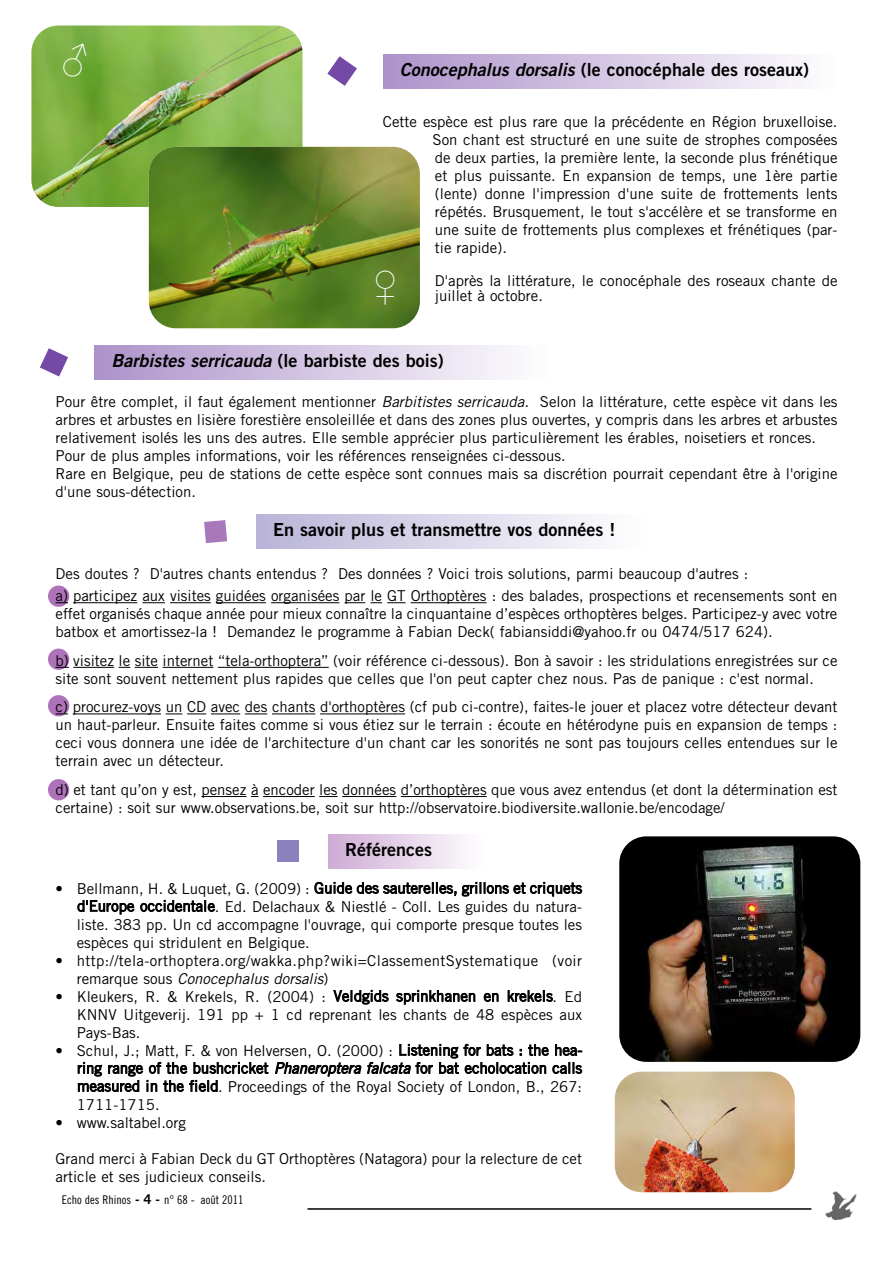
<style>
.page{position:relative;width:893px;height:1263px;background:#fff}
.page>*{position:absolute;margin:0;border:0;box-sizing:border-box;transform-origin:0 0}
.t1{font:700 36px "Arial";color:#fff}
.t2{font:18px "Trade Gothic Bold Two";color:#000}
.t3{font:italic 18px "Trade Gothic Bold Two";color:#000}
.t4{font:15px/18px "Trade Gothic";color:#000}
.t5{font:15px/18px "Trade Gothic";letter-spacing:.025em;color:#000}
.t6{font:12px "Trade Gothic Cond Eighteen";color:#000}
.s1{font-style:italic}
.s2{font-style:normal}
.s3{font-family:"Trade Gothic";font-weight:700;font-size:13.5px}
</style>
<div class="page">
<hr style="left:307px;top:1208px;width:504px;height:2px;background:#000">
<img style="left:825px;top:1191px;width:31px;height:30px">
<img style="left:31px;top:26px;width:271px;height:181px;border-radius:27px">
<div style="left:383px;top:54px;width:453px;height:34px;background:linear-gradient(to right,#ad93ca,#fefefe)"></div>
<svg style="left:327px;top:56px;width:30px;height:30px"></svg>
<div style="left:95px;top:345px;width:453px;height:34px;background:linear-gradient(to right,#ad93ca,#fefefe)"></div>
<svg style="left:40px;top:348px;width:28px;height:28px"></svg>
<img style="left:149px;top:147px;width:271px;height:181px;border-radius:27px">
<div style="left:256px;top:514px;width:388px;height:35px;background:linear-gradient(to right,#b8b4d7,#fefefe)"></div>
<svg style="left:204px;top:520px;width:23px;height:23px"></svg>
<div style="left:48px;top:586px;width:21px;height:21px;background:#ad72b9;border-radius:50%"></div>
<div style="left:48px;top:649px;width:21px;height:21px;background:#ad72b9;border-radius:50%"></div>
<div style="left:48px;top:695px;width:21px;height:21px;background:#ad72b9;border-radius:50%"></div>
<div style="left:48px;top:779px;width:21px;height:21px;background:#ad72b9;border-radius:50%"></div>
<svg style="left:56px;top:602px;width:12px;height:1px"></svg>
<hr style="left:73px;top:602px;width:64px;height:1px;background:#000">
<svg style="left:142px;top:602px;width:23px;height:1px"></svg>
<hr style="left:170px;top:602px;width:41px;height:1px;background:#000">
<hr style="left:216px;top:602px;width:50px;height:1px;background:#000">
<hr style="left:271px;top:602px;width:68px;height:1px;background:#000">
<svg style="left:344px;top:602px;width:62px;height:1px"></svg>
<hr style="left:411px;top:602px;width:76px;height:1px;background:#000">
<svg style="left:56px;top:667px;width:13px;height:1px"></svg>
<hr style="left:73px;top:667px;width:41px;height:1px;background:#000">
<svg style="left:119px;top:667px;width:39px;height:1px"></svg>
<hr style="left:163px;top:667px;width:50px;height:1px;background:#000">
<hr style="left:218px;top:667px;width:111px;height:1px;background:#000">
<svg style="left:56px;top:713px;width:12px;height:1px"></svg>
<hr style="left:73px;top:713px;width:88px;height:1px;background:#000">
<svg style="left:166px;top:713px;width:101px;height:1px"></svg>
<hr style="left:272px;top:713px;width:43px;height:1px;background:#000">
<hr style="left:320px;top:713px;width:85px;height:1px;background:#000">
<hr style="left:201px;top:796px;width:45px;height:1px;background:#000">
<hr style="left:263px;top:796px;width:52px;height:1px;background:#000">
<svg style="left:319px;top:796px;width:19px;height:1px"></svg>
<hr style="left:342px;top:796px;width:54px;height:1px;background:#000">
<hr style="left:401px;top:796px;width:86px;height:1px;background:#000">
<div style="left:328px;top:834px;width:154px;height:34px;background:linear-gradient(to right,#ceabd5,#fefdfe)"></div>
<div style="left:277px;top:841px;width:21px;height:21px;background:#8982bc"></div>
<img style="left:619px;top:836px;width:241px;height:226px;border-radius:27px">
<img style="left:615px;top:1071px;width:180px;height:121px;border-radius:27px">
<h1 class="t1" style="left:62px;top:38px;width:28px">♂</h1>
<p class="t2" style="left:400px;top:58px;width:411px"><span class="s1">Conocephalus dorsalis</span> (le conocéphale des roseaux)</p>
<p class="t4" style="left:433px;top:113px;width:406px;text-align:justify;text-indent:-50px">Cette espèce est plus rare que la précédente en Région bruxelloise.<br>Son chant est structuré en une suite de strophes composées de deux parties, la première lente, la seconde plus frénétique et plus puissante. En expansion de temps, une 1ère partie (lente) donne l'impression d'une suite de frottements lents répétés. Brusquement, le tout s'accélère et se transforme en une suite de frottements plus complexes et frénétiques (par&shy;tie rapide).</p>
<p class="t4" style="left:435px;top:273px;width:404px;line-height:15px">D'après la littérature, le conocéphale des roseaux chante de juillet à octobre.</p>
<h1 class="t1" style="left:372px;top:264px;width:28px">♀</h1>
<p class="t3" style="left:112px;top:350px;width:334px">Barbistes serricauda <span class="s2">( l e b a r b i s t e d e s b o i s )</span></p>
<p class="t4" style="left:56px;top:393px;width:783px">Pour être complet, il faut également mentionner <span class="s1">Barbitistes serricauda.</span> Selon la littérature, cette espèce vit dans les arbres et arbustes en lisière forestière ensoleillée et dans des zones plus ouvertes, y compris dans les arbres et arbustes relativement isolés les uns des autres. Elle semble apprécier plus particulièrement les érables, noisetiers et ronces.<br>Pour de plus amples informations, voir les références renseignées ci-dessous.<br>Rare en Belgique, peu de stations de cette espèce sont connues mais sa discrétion pourrait cependant être à l'origine d'une sous-détection.</p>
<p class="t2" style="left:273px;top:519px;width:344px">En savoir plus et transmettre vos données !</p>
<p class="t4" style="left:56px;top:562px;width:783px;line-height:22.6px">Des doutes ? D'autres chants entendus ? Des données ? Voici trois solutions, parmi beaucoup d'autres :<br>a) participez aux visites guidées organisées par le GT Orthoptères : des balades, prospections et recensements sont en</p>
<p class="t4" style="left:55px;top:605px;width:783px">effet organisés chaque année pour mieux connaître la cinquantaine d’espèces orthoptères belges. Participez-y avec votre batbox et amortissez-la ! Demandez le programme à Fabian Deck( fabiansiddi@yahoo.fr ou 0474/517 624).</p>
<p class="t4" style="left:55px;top:651px;width:783px">b) visitez le site internet “tela-orthoptera” (voir référence ci-dessous). Bon à savoir : les stridulations enregistrées sur ce site sont souvent nettement plus rapides que celles que l'on peut capter chez nous. Pas de panique : c'est normal.</p>
<p class="t4" style="left:56px;top:698px;width:783px;text-align:justify">c) procurez-voys un CD avec des chants d'orthoptères (cf pub ci-contre), faites-le jouer et placez votre détecteur devant un haut-parleur. Ensuite faites comme si vous étiez sur le terrain : écoute en hétérodyne puis en expansion de temps : ceci vous donnera une idée de l'architecture d'un chant car les sonorités ne sont pas toujours celles entendues sur le terrain avec un détecteur.</p>
<p class="t4" style="left:55px;top:780px;width:783px">d) et tant qu’on y est, pensez à encoder les données d’orthoptères que vous avez entendus (et dont la détermination est certaine) : soit sur www.observations.be, soit sur http://observatoire.biodiversite.wallonie.be/encodage/</p>
<p class="t2" style="left:345px;top:839px;width:88px">Références</p>
<p class="t4" style="left:77px;top:879px;width:507px;text-align:justify;text-indent:-21px">• Bellmann, H. &amp; Luquet, G. (2009) : Guide des sauterelles, grillons et criquets d'Europe occidentale. Ed. Delachaux &amp; Niestlé - Coll. Les guides du natura&shy;liste. 383 pp. Un cd accompagne l'ouvrage, qui comporte presque toutes les espèces qui stridulent en Belgique.</p>
<p class="t5" style="left:77px;top:951px;width:507px;text-indent:-21px">• http://tela-orthoptera.org/wakka.php?wiki=ClassementSystematique (voir r e m a r q u e s o u s <span class="s1">Conocephalus dorsalis</span>)</p>
<p class="t4" style="left:77px;top:987px;width:507px;text-align:justify;text-indent:-21px">• Kleukers, R. &amp; Krekels, R. (2004) : Veldgids sprinkhanen en krekels. Ed KNNV Uitgeverij. 191 pp + 1 cd reprenant les chants de 48 espèces aux Pays-Bas.</p>
<p class="t4" style="left:77px;top:1041px;width:507px;text-align:justify;text-indent:-21px">• Schul, J.; Matt, F. &amp; von Helversen, O. (2000) : Listening for bats : the hea&shy;ring range of the bushcricket <span class="s1">Phaneroptera falcata</span>for bat echolocation calls measured in the field. Proceedings of the Royal Society of London, B., 267:<br>1711-1715.</p>
<p class="t4" style="left:56px;top:1113px;width:132px">• www.saltabel.org</p>
<p class="t4" style="left:56px;top:1149px;width:528px">Grand merci à Fabian Deck du GT Orthoptères (Natagora) pour la relecture de cet article et ses judicieux conseils.</p>
<p class="t6" style="left:62px;top:1192px;width:183px">Echo des Rhinos <span class="s3">- 4 -</span> n° 68 - août 2011</p>
</div>
